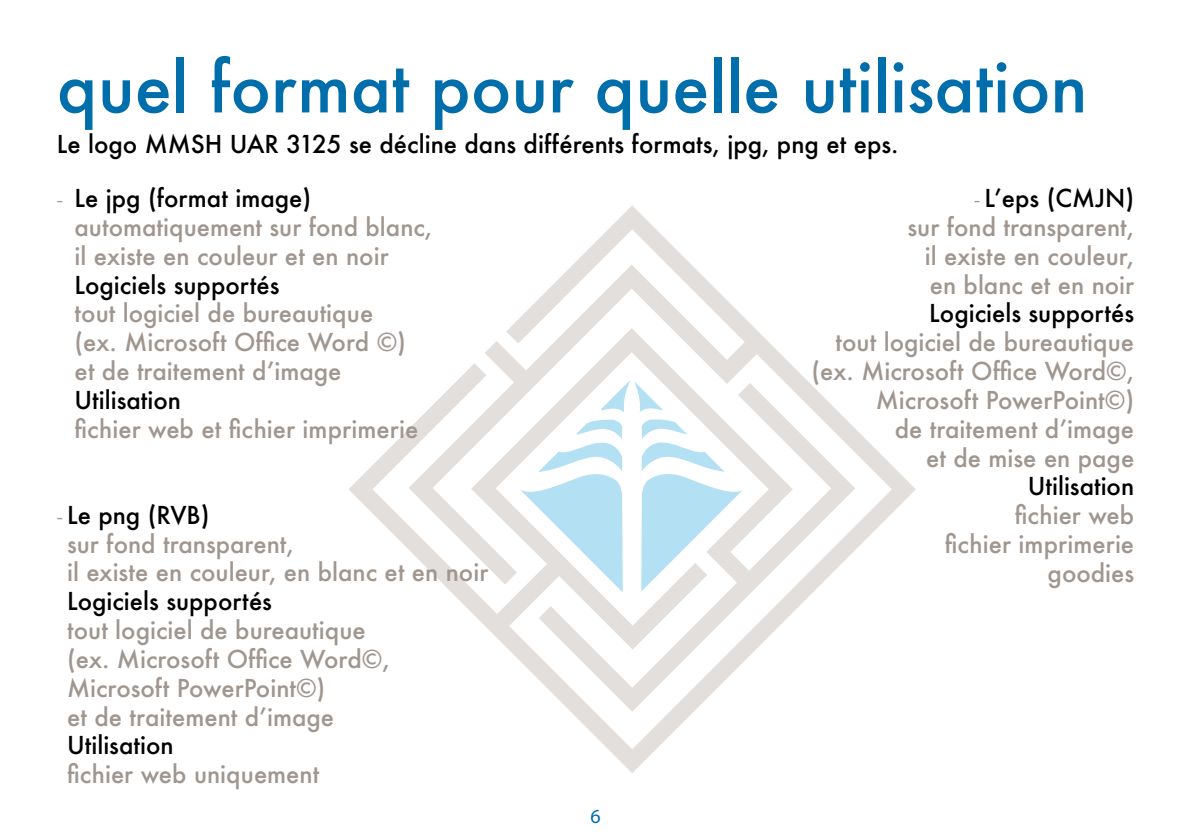
<style>
.page{position:relative;width:1191px;height:840px;background:#fff}
.page>*{position:absolute;margin:0;border:0;box-sizing:border-box;transform-origin:0 0}
.t1{font:500 67.4px "Futura";color:#006eab}
.t2{font:500 24px/28.8px "Futura";color:#a09690}
.t3{font:500 24px "Futura";color:#000}
.t4{font:20px "Myriad Pro";color:#006eab}
.s1{font-family:"Myriad Pro";font-weight:400;font-size:20px}
.s2{color:#000}
</style>
<div class="page">
<svg style="left:349px;top:206px;width:567px;height:566px"></svg>
<svg style="left:520px;top:379px;width:222px;height:213px"></svg>
<h1 class="t1" style="left:57px;top:41px;width:1032px">quel format pour quelle utilisation</h1>
<p class="t3" style="left:57px;top:128px;width:843px">Le logo MMSH UAR 3125 se décline dans différents formats, jpg, png et eps.</p>
<p class="t2" style="left:74px;top:183px;width:359px;text-indent:-18px"><span class="s1">-</span> <span class="s2">Le jpg (format image) </span>automatiquement sur fond blanc, il existe en couleur et en noir</p>
<p class="t3" style="left:74px;top:268px;width:206px">Logiciels supportés</p>
<p class="t2" style="left:74px;top:298px;width:333px">tout logiciel de bureautique (ex. Microsoft Office Word ©) et de traitement d’image</p>
<p class="t3" style="left:74px;top:383px;width:108px">Utilisation</p>
<p class="t2" style="left:74px;top:414px;width:345px">fichier web et fichier imprimerie</p>
<p class="t2" style="left:907px;top:183px;width:228px;text-align:right"><span class="s1">-</span> <span class="s2">L’eps (CMJN)<br></span>sur fond transparent, il existe en couleur, en blanc et en noir</p>
<p class="t3" style="left:929px;top:297px;width:206px">Logiciels supportés</p>
<p class="t2" style="left:811px;top:327px;width:324px;text-align:right">tout logiciel de bureautique (ex. Microsoft Office Word©,<br>Microsoft PowerPoint©)<br>de traitement d’image<br>et de mise en page</p>
<p class="t3" style="left:1027px;top:470px;width:108px">Utilisation</p>
<p class="t2" style="left:944px;top:500px;width:191px;text-align:right">fichier web fichier imprimerie goodies</p>
<p class="t2" style="left:67px;top:500px;width:423px;text-indent:-10px"><span class="s1">-</span> <span class="s2">Le png (RVB)<br></span>sur fond transparent,<br>il existe en couleur, en blanc et en noir</p>
<p class="t3" style="left:67px;top:584px;width:206px">Logiciels supportés</p>
<p class="t2" style="left:67px;top:615px;width:324px">tout logiciel de bureautique (ex. Microsoft Office Word©,<br>Microsoft PowerPoint©)<br>et de traitement d’image</p>
<p class="t3" style="left:67px;top:728px;width:108px">Utilisation</p>
<p class="t2" style="left:67px;top:759px;width:254px">fichier web uniquement</p>
<p class="t4" style="left:590px;top:803px;width:12px">6</p>
</div>
